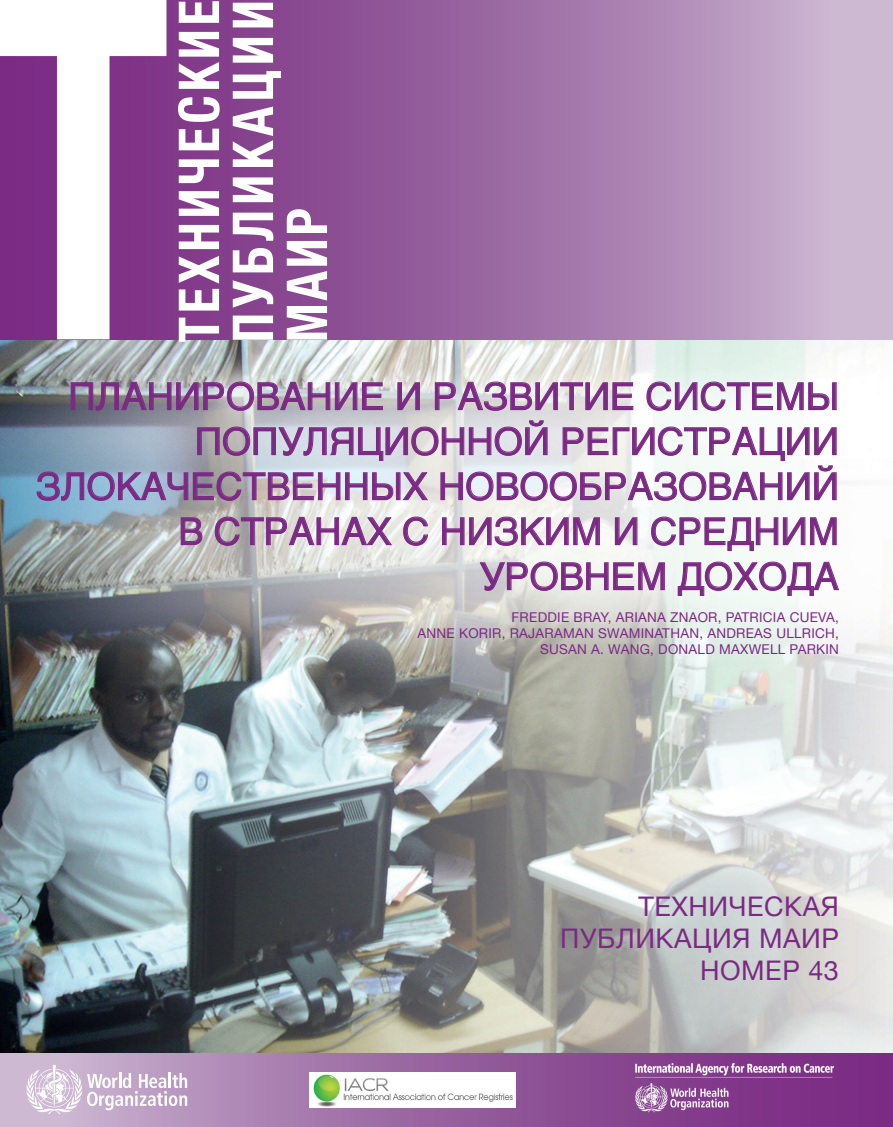
<style>
.page{position:relative;width:893px;height:1127px;background:#fff}
.page>*{position:absolute;margin:0;border:0;box-sizing:border-box;transform-origin:0 0}
.t1{font:700 condensed 56.4px/54px "Helvetica Neue";letter-spacing:.07em;color:#fff;text-align:justify;scale:.94 1}
.t2{font:37.5px/45px "Helvetica";color:#7b2a83;text-align:right}
.t3{font:27px "Helvetica Neue";letter-spacing:.02em;color:#7b2a83}
.t4{font:13.5px/16.2px "Helvetica Neue";letter-spacing:.02em;color:#7b2a83;text-align:right}
</style>
<div class="page">
<img style="left:0;top:339px;width:893px;height:715px">
<svg style="left:0;top:1054px;width:893px;height:73px;background:#9c68a3"></svg>
<img style="left:631px;top:1060px;width:207px;height:54px">
<img style="left:70px;top:381px;width:313px;height:30px">
<svg style="left:397px;top:382px;width:23px;height:28px"></svg>
<svg style="left:435px;top:381px;width:199px;height:30px;background:#cebfce"></svg>
<svg style="left:646px;top:381px;width:191px;height:30px"></svg>
<svg style="left:36px;top:420px;width:801px;height:81px"></svg>
<svg style="left:180px;top:517px;width:23px;height:28px"></svg>
<svg style="left:215px;top:516px;width:178px;height:30px;background:#c9bbc7"></svg>
<svg style="left:403px;top:516px;width:25px;height:30px"></svg>
<svg style="left:442px;top:516px;width:158px;height:30px"></svg>
<svg style="left:615px;top:517px;width:23px;height:28px"></svg>
<svg style="left:651px;top:516px;width:186px;height:35px"></svg>
<svg style="left:479px;top:561px;width:186px;height:30px"></svg>
<svg style="left:677px;top:561px;width:162px;height:35px"></svg>
<svg style="left:166px;top:0;width:727px;height:339px;background:#a274a9"></svg>
<svg style="left:0;top:56px;width:166px;height:283px;fill:#803488"></svg>
<img style="left:309px;top:1072px;width:206px;height:36px">
<svg style="left:26px;top:1065px;width:161px;height:49px"></svg>
<h1 class="t1" style="left:168px;top:342px;width:366px;rotate:-90deg">ТЕХНИЧЕСКИЕ ПУБЛИКАЦИИ МАИР</h1>
<p class="t2" style="left:36px;top:375px;width:805px">ПЛАНИРОВАНИЕ И РАЗВИТИЕ СИСТЕМЫ<br>ПОПУЛЯЦИОННОЙ РЕГИСТРАЦИИ<br>ЗЛОКАЧЕСТВЕННЫХ НОВООБРАЗОВАНИЙ<br>В СТРАНАХ С НИЗКИМ И СРЕДНИМ<br>УРОВНЕМ ДОХОДА</p>
<p class="t4" style="left:417px;top:610px;width:423px">FREDDIE BRAY, ARIANA ZNAOR, PATRICIA CUEVA,<br>ANNE KORIR, RAJARAMAN SWAMINATHAN, ANDREAS ULLRICH,<br>SUSAN A. WANG, DONALD MAXWELL PARKIN</p>
<p class="t3" style="left:638px;top:886px;width:202px">ТЕХНИЧЕСКАЯ</p>
<p class="t3" style="left:560px;top:919px;width:280px">ПУБЛИКАЦИЯ МАИР</p>
<p class="t3" style="left:700px;top:951px;width:61px">НОМЕР</p>
<p class="t3" style="left:808px;top:951px;width:32px">43</p>
</div>
